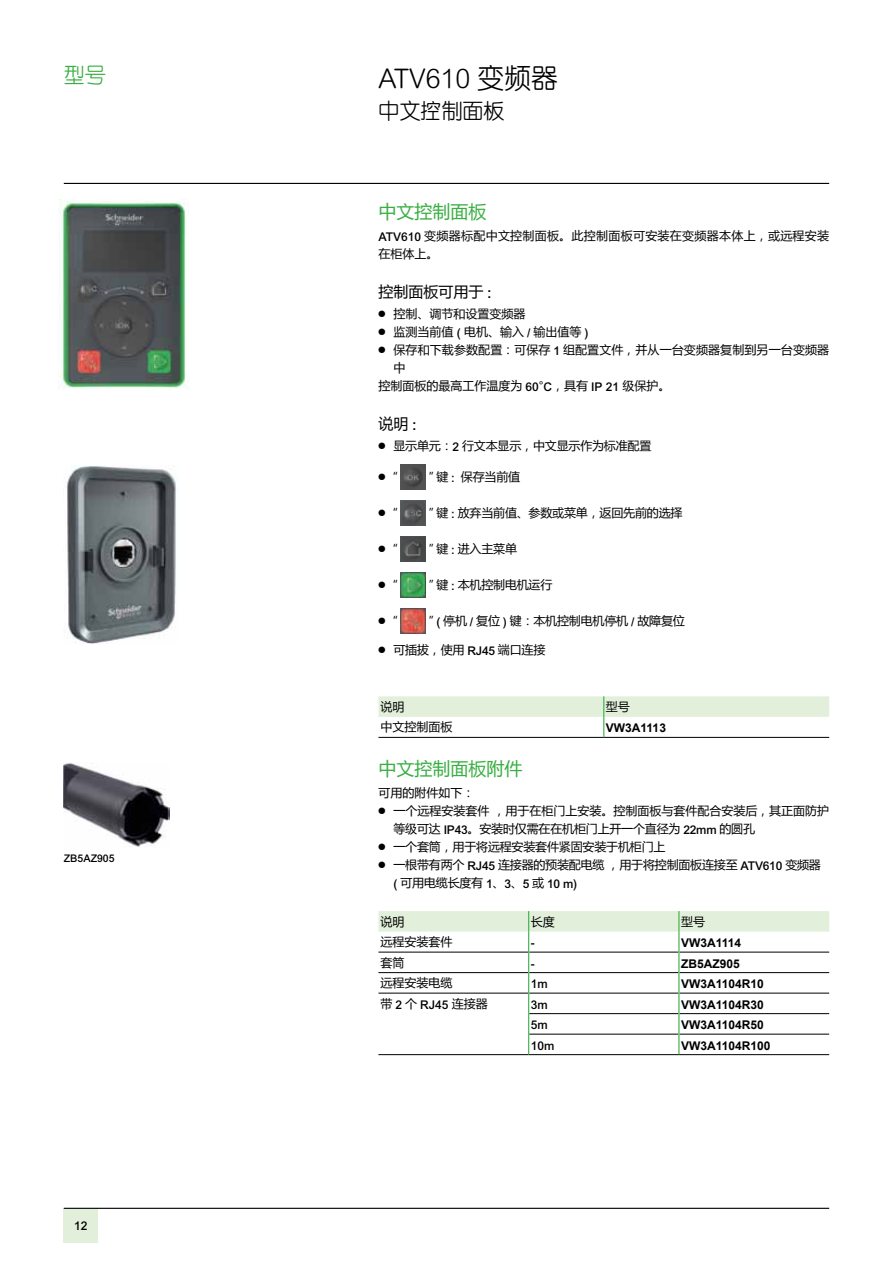
<style>
.page{position:relative;width:893px;height:1263px;background:#fff}
.page>*{position:absolute;margin:0;border:0;box-sizing:border-box;transform-origin:0 0}
.t1{font:300 27px "Arial Rounded MT Pro";color:#000}
.t2{font:21px "H Ye 2 gj";color:#000}
.t3{font:21px "H Ye 2 gj";color:#39af42}
.t4{font:18px "Microsoft Ya Hei UI";color:#39af42}
.t5{font:15px "Microsoft Ya Hei UI";color:#000}
.t6{font:12px "Microsoft Ya Hei UI";color:#000}
.t7{font:700 12px "Arial";color:#000}
.t8{font:12px/18px "Microsoft Ya Hei UI";letter-spacing:.025em;color:#000}
.t9{font:500 12px "Arial MT Std";color:#000}
.t10{font:12px "Graph Sch";color:#000}
.t11{font:500 10.5px "Arial MT Std";color:#000}
.s1{font-family:"H Ye 2 gj";font-weight:400}
.s2{font-family:"Arial MT Std";font-weight:500}
.s3{font-family:"Graph Sch"}
.s4{font-family:"Arial"}
.s5{font-family:"Microsoft Ya Hei UI"}
</style>
<div class="page">
<hr style="left:64px;top:183px;width:765px;height:1px;background:#000">
<div style="left:64px;top:1208px;width:34px;height:34px;background:#e2f0db"></div>
<hr style="left:64px;top:1208px;width:765px;height:1px;background:#000">
<img style="left:401px;top:464px;width:25px;height:25px">
<img style="left:401px;top:500px;width:25px;height:25px">
<img style="left:401px;top:536px;width:25px;height:25px">
<img style="left:401px;top:572px;width:25px;height:25px">
<img style="left:401px;top:608px;width:25px;height:25px">
<hr style="left:378px;top:737px;width:226px;height:1px;background:#000">
<hr style="left:604px;top:737px;width:225px;height:1px;background:#000">
<svg style="left:378px;top:696px;width:451px;height:41px"></svg>
<hr style="left:378px;top:1054px;width:151px;height:1px;background:#000">
<hr style="left:529px;top:1054px;width:150px;height:1px;background:#000">
<hr style="left:679px;top:1054px;width:150px;height:1px;background:#000">
<svg style="left:378px;top:911px;width:451px;height:143px"></svg>
<img style="left:67px;top:466px;width:109px;height:177px">
<img style="left:59px;top:199px;width:127px;height:190px">
<img style="left:64px;top:763px;width:106px;height:84px">
<h2 class="t3" style="left:64px;top:64px;width:43px">型号</h2>
<h1 class="t1" style="left:378px;top:63px;width:181px">ATV610 <span class="s1">变频器</span></h1>
<h2 class="t2" style="left:378px;top:100px;width:127px">中文控制面板</h2>
<p class="t11" style="left:64px;top:852px;width:52px">ZB5AZ905</p>
<p class="t9" style="left:74px;top:1218px;width:15px">12</p>
<h3 class="t4" style="left:378px;top:200px;width:109px">中文控制面板</h3>
<p class="t8" style="left:378px;top:227px;width:452px"><span class="s2">ATV610</span> 变频器标配中文控制面板。此控制面板可安装在变频器本体上，或远程安装在柜体上。</p>
<p class="t5" style="left:378px;top:281px;width:115px">控制面板可用于 <span class="s2">:</span></p>
<p class="t6" style="left:378px;top:306px;width:148px"><span class="s3">p</span> 控制、调节和设置变频器</p>
<p class="t6" style="left:378px;top:324px;width:211px"><span class="s3">p</span> 监测当前值 <span class="s2">(</span> 电机、输入 <span class="s2">/</span> 输出值等 <span class="s2">)</span></p>
<p class="t6" style="left:378px;top:342px;width:452px"><span class="s3">p</span> 保存和下载参数配置：可保存 <span class="s2">1</span> 组配置文件，并从一台变频器复制到另一台变频器</p>
<p class="t6" style="left:393px;top:360px;width:13px">中</p>
<p class="t6" style="left:378px;top:378px;width:293px">控制面板的最高工作温度为 <span class="s2">60</span><span class="s4">°</span><span class="s2">C</span>，具有 <span class="s2">IP 21</span> 级保护。</p>
<p class="t5" style="left:378px;top:413px;width:40px">说明 <span class="s2">:</span></p>
<p class="t6" style="left:378px;top:438px;width:274px"><span class="s3">p</span> 显示单元：<span class="s2">2</span> 行文本显示，中文显示作为标准配置</p>
<p class="t10" style="left:378px;top:468px;width:21px">p <span class="s5">“</span></p>
<p class="t6" style="left:429px;top:468px;width:93px">” 键 <span class="s2">:</span> 保存当前值</p>
<p class="t10" style="left:378px;top:504px;width:21px">p <span class="s5">“</span></p>
<p class="t6" style="left:429px;top:504px;width:255px">” 键 <span class="s2">:</span> 放弃当前值、参数或菜单，返回先前的选择</p>
<p class="t10" style="left:378px;top:540px;width:21px">p <span class="s5">“</span></p>
<p class="t6" style="left:429px;top:540px;width:90px">” 键 <span class="s2">:</span> 进入主菜单</p>
<p class="t10" style="left:378px;top:576px;width:21px">p <span class="s5">“</span></p>
<p class="t6" style="left:429px;top:576px;width:125px">” 键 <span class="s2">:</span> 本机控制电机运行</p>
<p class="t10" style="left:378px;top:612px;width:21px">p <span class="s5">“</span></p>
<p class="t6" style="left:429px;top:612px;width:257px">” <span class="s2">(</span> 停机 <span class="s2">/</span> 复位 <span class="s2">)</span> 键：本机控制电机停机 <span class="s2">/</span> 故障复位</p>
<p class="t6" style="left:378px;top:642px;width:168px"><span class="s3">p</span> 可插拔，使用 <span class="s2">RJ45</span> 端口连接</p>
<p class="t6" style="left:381px;top:698px;width:25px">说明</p>
<p class="t6" style="left:606px;top:698px;width:25px">型号</p>
<p class="t6" style="left:381px;top:719px;width:73px">中文控制面板</p>
<p class="t7" style="left:606px;top:720px;width:62px">VW3A1113</p>
<h3 class="t4" style="left:378px;top:757px;width:146px">中文控制面板附件</h3>
<p class="t6" style="left:378px;top:785px;width:98px">可用的附件如下：</p>
<p class="t6" style="left:378px;top:803px;width:452px"><span class="s3">p</span> 一个远程安装套件，用于在柜门上安装。控制面板与套件配合安装后，其正面防护</p>
<p class="t6" style="left:393px;top:821px;width:363px">等级可达 <span class="s2">IP43</span>。安装时仅需在在机柜门上开一个直径为 <span class="s2">22mm</span> 的圆孔</p>
<p class="t6" style="left:378px;top:839px;width:289px"><span class="s3">p</span> 一个套筒，用于将远程安装套件紧固安装于机柜门上</p>
<p class="t6" style="left:378px;top:857px;width:444px"><span class="s3">p</span> 一根带有两个 <span class="s2">RJ45</span> 连接器的预装配电缆，用于将控制面板连接至 <span class="s2">ATV610</span> 变频器</p>
<p class="t6" style="left:393px;top:875px;width:185px"><span class="s2">(</span> 可用电缆长度有 <span class="s2">1</span>、<span class="s2">3</span>、<span class="s2">5</span> 或 <span class="s2">10 m)</span></p>
<p class="t6" style="left:381px;top:913px;width:25px">说明</p>
<p class="t6" style="left:531px;top:913px;width:25px">长度</p>
<p class="t6" style="left:681px;top:913px;width:25px">型号</p>
<p class="t6" style="left:381px;top:934px;width:73px">远程安装套件</p>
<p class="t9" style="left:531px;top:936px;width:5px">-</p>
<p class="t7" style="left:681px;top:935px;width:62px">VW3A1114</p>
<p class="t6" style="left:381px;top:954px;width:25px">套筒</p>
<p class="t9" style="left:531px;top:956px;width:5px">-</p>
<p class="t7" style="left:681px;top:955px;width:60px">ZB5AZ905</p>
<p class="t6" style="left:381px;top:975px;width:73px">远程安装电缆</p>
<p class="t9" style="left:531px;top:977px;width:18px">1m</p>
<p class="t7" style="left:681px;top:976px;width:84px">VW3A1104R10</p>
<p class="t6" style="left:381px;top:995px;width:109px">带 <span class="s2">2</span> 个 <span class="s2">RJ45</span> 连接器</p>
<p class="t9" style="left:531px;top:997px;width:18px">3m</p>
<p class="t7" style="left:681px;top:996px;width:84px">VW3A1104R30</p>
<p class="t9" style="left:531px;top:1018px;width:18px">5m</p>
<p class="t7" style="left:681px;top:1017px;width:84px">VW3A1104R50</p>
<p class="t9" style="left:531px;top:1038px;width:25px">10m</p>
<p class="t7" style="left:681px;top:1037px;width:91px">VW3A1104R100</p>
</div>
